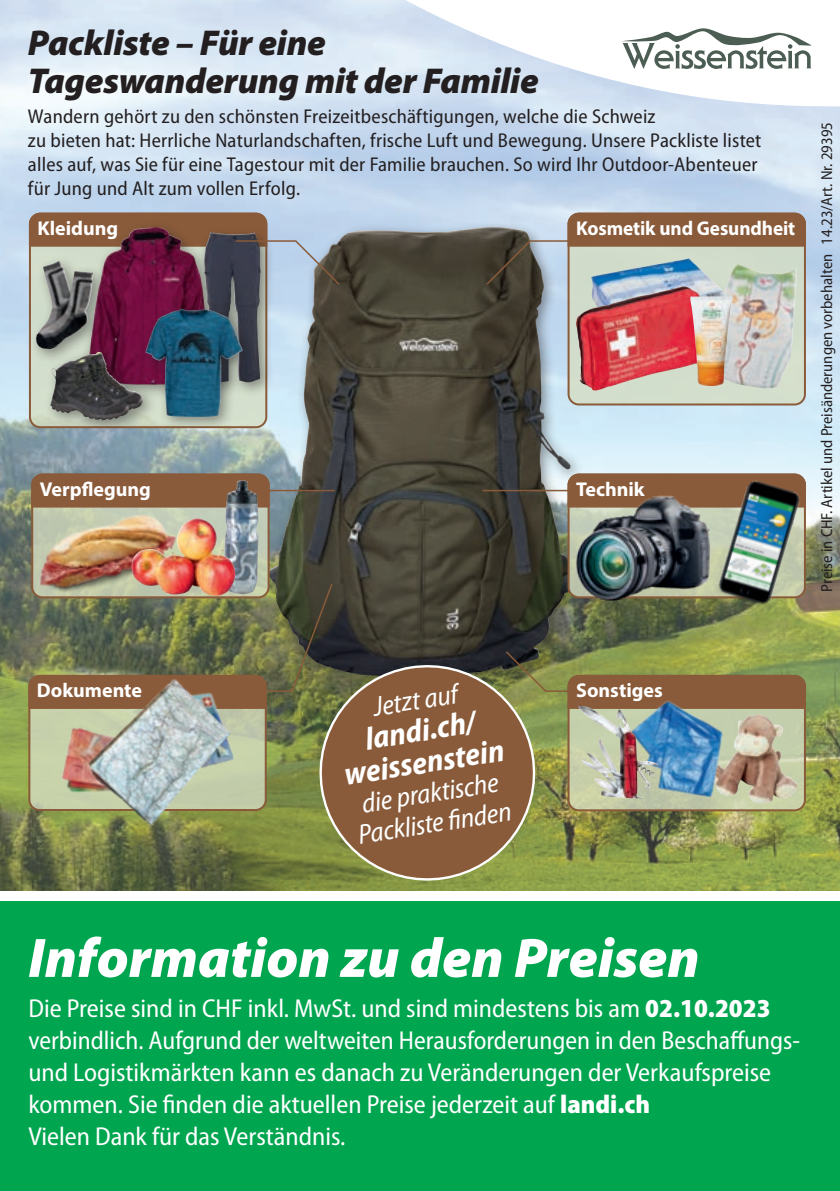
<style>
.page{position:relative;width:840px;height:1191px;background:#fff}
.page>*{position:absolute;margin:0;border:0;box-sizing:border-box;transform-origin:0 0}
.t1{font:italic 900 56px "Myriad Pro";color:#fff}
.t2{font:italic 900 36px/38px "Myriad Pro";letter-spacing:-.01em;color:#231f20}
.t3{font:italic 700 semi-condensed 32px/32px "Myriad Pro";color:#fff;text-align:center}
.t4{font:italic semi-condensed 28px/30px "Myriad Pro";color:#fff;text-align:center}
.t5{font:semi-condensed 26px/32px "Myriad Pro";color:#fff}
.t6{font:semi-condensed 20px/24px "Myriad Pro";letter-spacing:.01em;color:#231f20}
.t7{font:700 20px "Myriad Pro";color:#fff}
.t8{font:700 20px "Myriad Pro";color:#fff;scale:.96 1}
.t9{font:semi-condensed 16px "Myriad Pro";color:#231f20}
.s1{font-weight:900}
</style>
<div class="page">
<img style="left:0;top:0;width:839px;height:890px">
<svg style="left:323px;top:0;width:516px;height:106px"></svg>
<svg style="left:621px;top:28px;width:190px;height:41px"></svg>
<img style="left:267px;top:227px;width:305px;height:431px">
<div style="left:0;top:901px;width:839px;height:290px;background:#00a54f"></div>
<div style="left:568px;top:214px;width:236px;height:190px;background:#d3decc;border-radius:10px"></div>
<div style="left:567px;top:213px;width:238px;height:192px;border:2px solid #895b3a;border-radius:10px"></div>
<img style="left:712px;top:286px;width:84px;height:102px">
<img style="left:576px;top:286px;width:125px;height:104px">
<img style="left:690px;top:296px;width:42px;height:90px">
<div style="left:568px;top:676px;width:236px;height:134px;background:#c7d0aa;border-radius:10px"></div>
<div style="left:567px;top:675px;width:238px;height:136px;border:2px solid #895b3a;border-radius:10px"></div>
<div style="left:29px;top:676px;width:236px;height:134px;background:#c6d0ab;border-radius:10px"></div>
<div style="left:28px;top:675px;width:238px;height:136px;border:2px solid #895b3a;border-radius:10px"></div>
<svg style="left:32px;top:474px;width:236px;height:123px"></svg>
<img style="left:752px;top:715px;width:45px;height:88px">
<div style="left:31px;top:473px;width:238px;height:34px;background:#895b3a"></div>
<img style="left:224px;top:480px;width:34px;height:102px">
<img style="left:30px;top:502px;width:158px;height:80px">
<img style="left:131px;top:518px;width:104px;height:64px">
<svg style="left:567px;top:473px;width:238px;height:34px;background:#8c6142"></svg>
<img style="left:31px;top:728px;width:46px;height:80px">
<img style="left:77px;top:709px;width:161px;height:125px">
<img style="left:711px;top:476px;width:93px;height:135px">
<img style="left:564px;top:491px;width:150px;height:114px">
<img style="left:596px;top:709px;width:156px;height:113px">
<img style="left:578px;top:709px;width:42px;height:84px">
<div style="left:29px;top:254px;width:78px;height:109px;background:#231f20;opacity:.46"></div>
<img style="left:36px;top:286px;width:42px;height:63px">
<img style="left:85px;top:286px;width:111px;height:59px">
<div style="left:43px;top:345px;width:114px;height:89px;background:#231f20;opacity:.46"></div>
<img style="left:50px;top:352px;width:73px;height:68px">
<div style="left:196px;top:225px;width:79px;height:172px;background:#231f20;opacity:.46"></div>
<img style="left:203px;top:286px;width:54px;height:96px">
<div style="left:138px;top:302px;width:118px;height:129px;background:#231f20;opacity:.46"></div>
<img style="left:145px;top:309px;width:98px;height:108px">
<svg style="left:312px;top:658px;width:229px;height:229px;background:#866941"></svg>
<svg style="left:484px;top:213px;width:321px;height:73px"></svg>
<svg style="left:29px;top:213px;width:312px;height:73px;background:#866d70"></svg>
<svg style="left:504px;top:649px;width:301px;height:60px;background:#877944"></svg>
<img style="left:28px;top:582px;width:305px;height:127px">
<hr style="left:482px;top:490px;width:108px;height:1px;background:#895b3a">
<hr style="left:261px;top:490px;width:73px;height:1px;background:#895b3a">
<h2 class="t2" style="left:28px;top:23px;width:512px">Packliste – Für eine<br>Tageswanderung mit der Familie</h2>
<p class="t6" style="left:28px;top:104px;width:734px">Wandern gehört zu den schönsten Freizeitbeschäftigungen, welche die Schweiz<br>zu bieten hat: Herrliche Naturlandschaften, frische Luft und Bewegung. Unsere Packliste listet alles auf, was Sie für eine Tagestour mit der Familie brauchen. So wird Ihr Outdoor-Abenteuer für Jung und Alt zum vollen Erfolg.</p>
<p class="t7" style="left:37px;top:215px;width:82px">Kleidung</p>
<p class="t8" style="left:575px;top:215px;width:230px">Kosmetik und Gesundheit</p>
<p class="t7" style="left:40px;top:476px;width:113px">Verpflegung</p>
<p class="t7" style="left:575px;top:476px;width:70px">Technik</p>
<p class="t9" style="left:816px;top:592px;width:471px;rotate:-90deg">Preise in CHF. Artikel und Preisänderungen vorbehalten 14.23/Art. Nr. 29395</p>
<p class="t7" style="left:37px;top:677px;width:107px">Dokumente</p>
<p class="t4" style="left:371px;top:691px;width:87px;rotate:-9deg">Jetzt auf</p>
<p class="t3" style="left:337px;top:726px;width:163px;rotate:-9deg">landi.ch/ weissenstein</p>
<p class="t4" style="left:351px;top:790px;width:156px;rotate:-9deg">die praktische<br>Packliste fi nden</p>
<p class="t7" style="left:575px;top:677px;width:88px">Sonstiges</p>
<h1 class="t1" style="left:28px;top:920px;width:672px">Information zu den Preisen</h1>
<p class="t5" style="left:28px;top:992px;width:772px">Die Preise sind in CHF inkl. MwSt. und sind mindestens bis am <span class="s1">02.10.2023 </span>verbindlich. Aufgrund der weltweiten Herausforderungen in den Beschaffungs&shy;und Logistikmärkten kann es danach zu Veränderungen der Verkaufspreise kommen. Sie finden die aktuellen Preise jederzeit auf <span class="s1">landi.ch<br></span>Vielen Dank für das Verständnis.</p>
</div>
